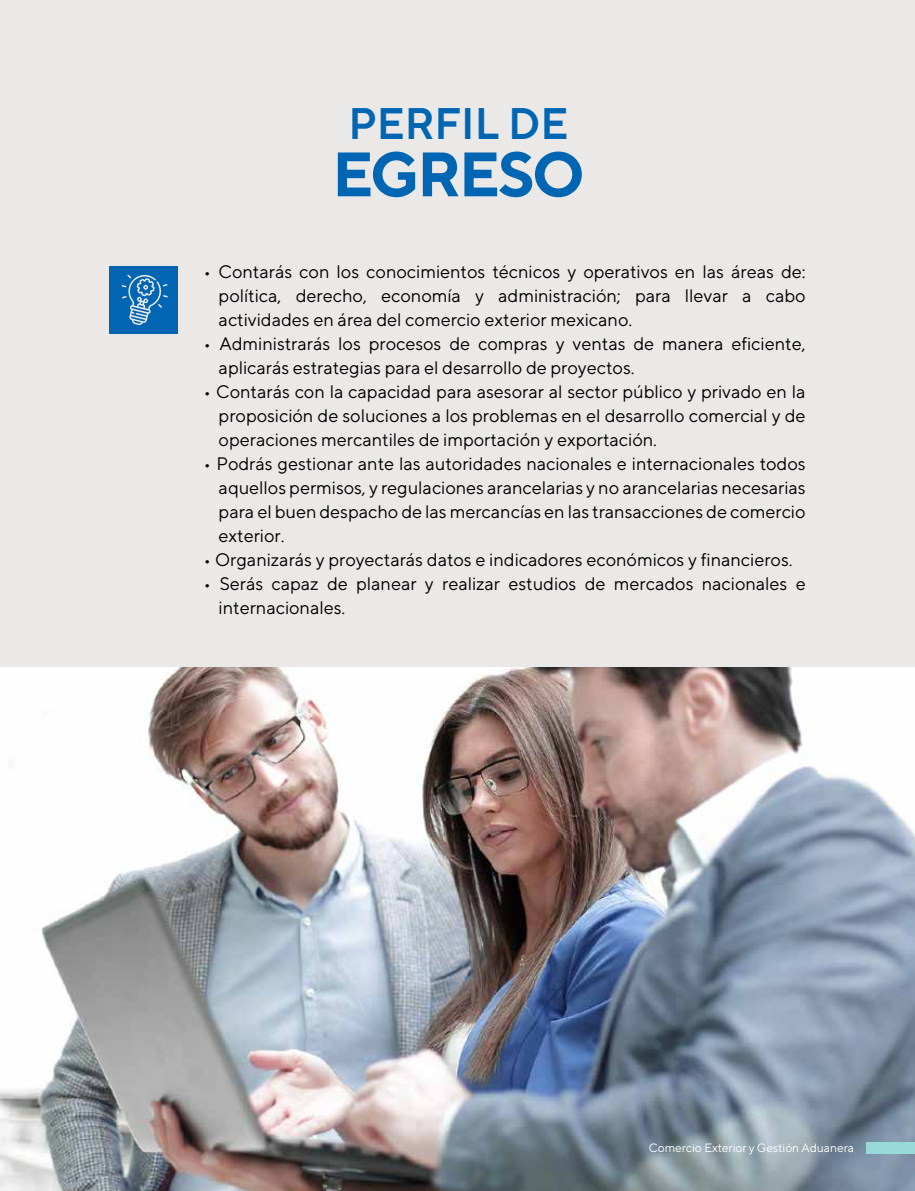
<style>
.page{position:relative;width:915px;height:1191px;background:#fff}
.page>*{position:absolute;margin:0;border:0;box-sizing:border-box;transform-origin:0 0}
.t1{font:700 62.55px "Mail Sans Roman";letter-spacing:-.03em;color:#0066b3}
.t2{font:600 43.95px "Mail Sans Roman";color:#0066b3}
.t3{font:18px/24px "Mail Sans Roman";color:#000;text-align:justify}
.t4{font:12px "Mail Sans Roman";color:#fff}
</style>
<div class="page">
<div style="left:0;top:0;width:914px;height:1191px;background:#eae9e8"></div>
<img style="left:1px;top:667px;width:913px;height:524px">
<div style="left:109px;top:266px;width:68px;height:68px;background:#0066b3"></div>
<svg style="left:122px;top:274px;width:46px;height:51px"></svg>
<div style="left:866px;top:1142px;width:48px;height:11px;background:#99d9d9"></div>
<h2 class="t2" style="left:348px;top:98px;width:221px">PERFIL DE</h2>
<h1 class="t1" style="left:332px;top:137px;width:254px">EGRESO</h1>
<p class="t3" style="left:218px;top:260px;width:588px;text-indent:-15px">• Contarás con los conocimientos técnicos y operativos en las áreas de: política, derecho, economía y administración; para llevar a cabo actividades en área del comercio exterior mexicano.</p>
<p class="t3" style="left:218px;top:332px;width:588px;text-indent:-15px">• Administrarás los procesos de compras y ventas de manera eficiente, aplicarás estrategias para el desarrollo de proyectos.</p>
<p class="t3" style="left:218px;top:380px;width:588px;text-indent:-15px">• Contarás con la capacidad para asesorar al sector público y privado en la proposición de soluciones a los problemas en el desarrollo comercial y de operaciones mercantiles de importación y exportación.</p>
<p class="t3" style="left:218px;top:452px;width:588px;text-indent:-15px">• Podrás gestionar ante las autoridades nacionales e internacionales todos aquellos permisos, y regulaciones arancelarias y no arancelarias necesarias para el buen despacho de las mercancías en las transacciones de comercio exterior.</p>
<p class="t3" style="left:203px;top:548px;width:590px">• Organizarás y proyectarás datos e indicadores económicos y financieros.</p>
<p class="t3" style="left:218px;top:572px;width:588px;text-indent:-15px">• Serás capaz de planear y realizar estudios de mercados nacionales e internacionales.</p>
<p class="t4" style="left:648px;top:1140px;width:207px">Comercio Exterior y Gestión Aduanera</p>
</div>
